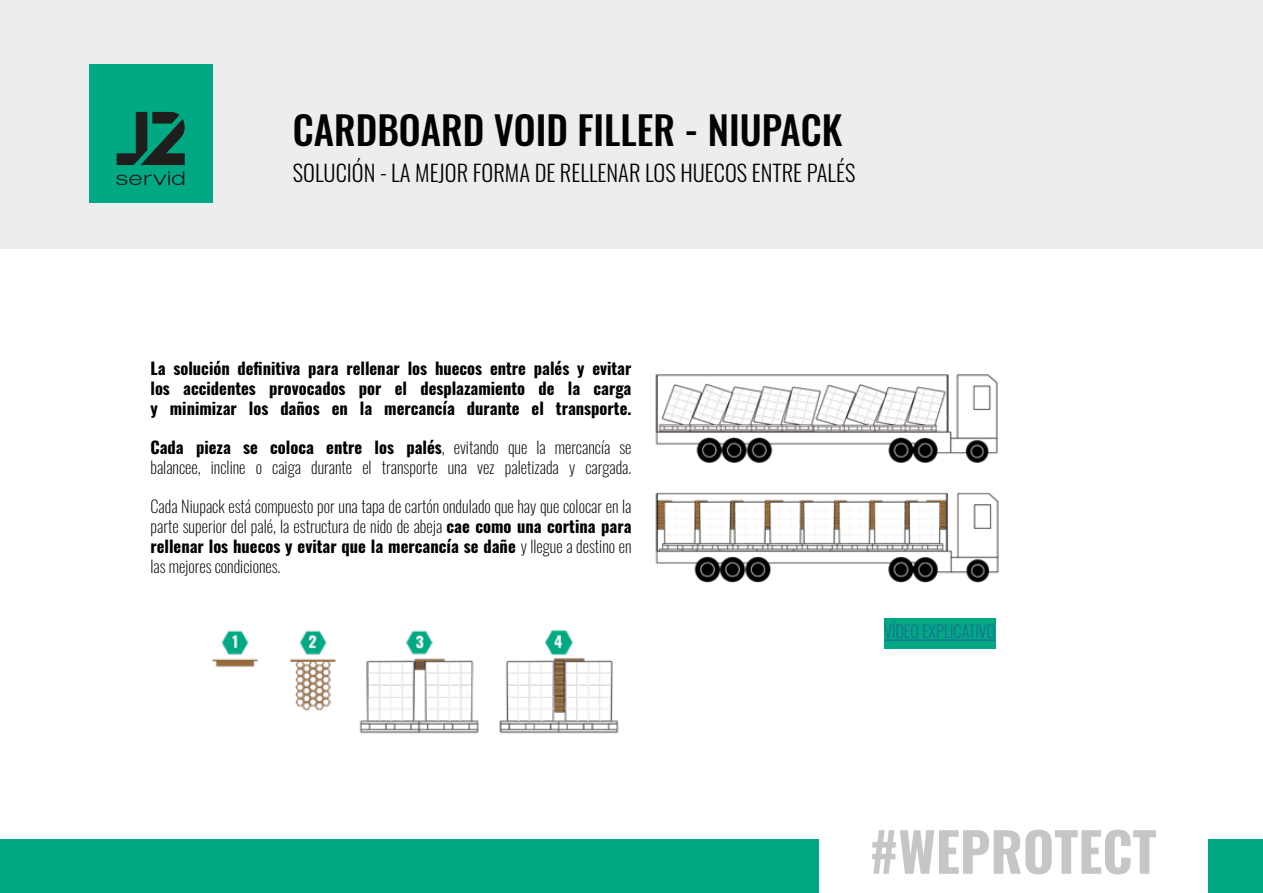
<style>
.page{position:relative;width:1263px;height:893px;background:#fff}
.page>*{position:absolute;margin:0;border:0;box-sizing:border-box;transform-origin:0 0}
.t1{font:700 53.85px "Oswald";color:#c6c6c6}
.t2{font:500 39px "Oswald";color:#020203}
.t3{font:300 22.5px "Oswald";color:#020203}
.t4{font:200 16.5px/19.8px "Oswald";color:#000}
.t5{font:700 16.5px/19.8px "Oswald";color:#000;text-align:justify}
.t6{font:200 16.5px "Oswald";color:#275b9b}
.s1{font-weight:700}
</style>
<div class="page">
<div style="left:0;top:0;width:1263px;height:249px;background:#eeeded"></div>
<div style="left:1208px;top:840px;width:55px;height:53px;background:#00a984"></div>
<div style="left:0;top:840px;width:819px;height:53px;background:#00a984"></div>
<div style="left:89px;top:65px;width:123px;height:138px;background:#00a984"></div>
<svg style="left:116px;top:171px;width:68px;height:14px"></svg>
<svg style="left:117px;top:112px;width:68px;height:53px"></svg>
<div style="left:884px;top:619px;width:112px;height:30px;background:#00a984"></div>
<hr style="left:884px;top:640px;width:111px;height:1px;background:#275b9b">
<img style="left:655px;top:492px;width:344px;height:91px">
<img style="left:655px;top:374px;width:343px;height:89px">
<img style="left:212px;top:630px;width:407px;height:104px">
<h2 class="t2" style="left:293px;top:103px;width:551px">CARDBOARD VOID FILLER - NIUPACK</h2>
<h3 class="t3" style="left:293px;top:153px;width:564px">SOLUCIÓN - LA MEJOR FORMA DE RELLENAR LOS HUECOS ENTRE PALÉS</h3>
<p class="t5" style="left:150px;top:357px;width:482px">La solución definitiva para rellenar los huecos entre palés y evitar los accidentes provocados por el desplazamiento de la carga y minimizar los daños en la mercancía durante el transporte.</p>
<p class="t4" style="left:150px;top:436px;width:482px"><span class="s1">Cada pieza se coloca entre los palés</span>, evitando que la mercancía se balancee, incline o caiga durante el transporte una vez paletizada y cargada.</p>
<p class="t4" style="left:150px;top:495px;width:482px;text-align:justify">Cada Niupack está compuesto por una tapa de cartón ondulado que hay que colocar en la parte superior del palé, la estructura de nido de abeja <span class="s1">cae como una cortina para rellenar los huecos y evitar que la mercancía se dañe</span> y llegue a destino en las mejores condiciones.</p>
<p class="t6" style="left:884px;top:617px;width:113px">VÍDEO EXPLICATIVO</p>
<h1 class="t1" style="left:869px;top:804px;width:288px">#WEPROTECT</h1>
</div>
